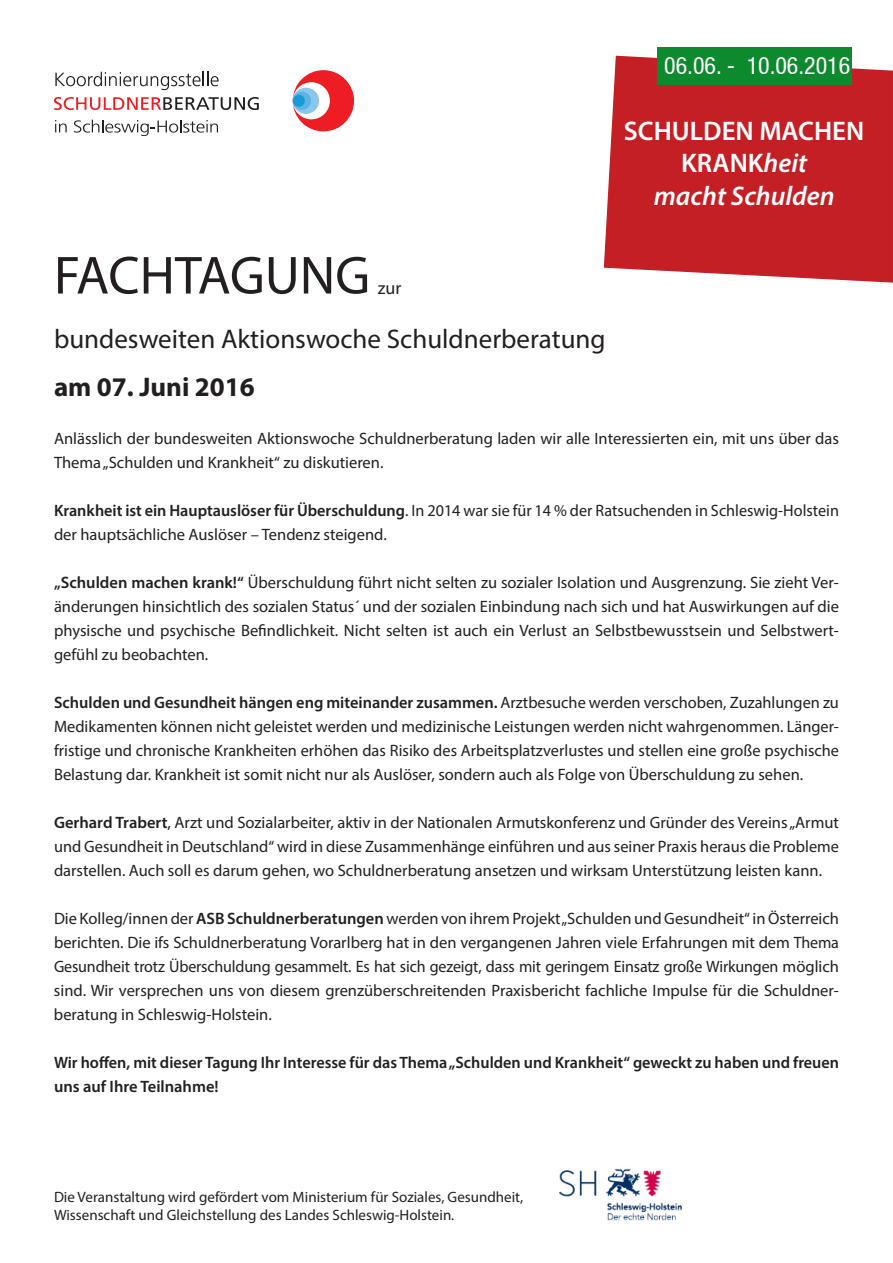
<style>
.page{position:relative;width:893px;height:1263px;background:#fff}
.page>*{position:absolute;margin:0;border:0;box-sizing:border-box;transform-origin:0 0}
.t1{font:54px "Myriad Pro";color:#231f20}
.t2{font:27px "Myriad Pro";color:#231f20}
.t3{font:600 27px/32.4px "Myriad Pro";color:#fff;text-align:center}
.t4{font:700 27px "Myriad Pro";color:#231f20}
.t5{font:condensed 24px "Helvetica Neue LT";color:#fff}
.t6{font:18px "Myriad Pro";color:#231f20}
.t7{font:16.5px/24px "Myriad Pro";color:#231f20;text-align:justify}
.t8{font:600 16.5px/24px "Myriad Pro";color:#231f20}
.t9{font:15px/18px "Myriad Pro";color:#231f20}
.s1{font-style:italic}
.s2{font-weight:600}
</style>
<div class="page">
<svg style="left:603px;top:55px;width:290px;height:228px;background:#c83036"></svg>
<div style="left:657px;top:47px;width:194px;height:38px;background:#0d8a2e"></div>
<svg style="left:55px;top:72px;width:164px;height:18px"></svg>
<div style="left:293px;top:70px;width:61px;height:61px;background:#ee1d23;border-radius:50%"></div>
<div style="left:293px;top:82px;width:37px;height:37px;background:#fff;border-radius:50%"></div>
<div style="left:293px;top:88px;width:26px;height:26px;background:#8bc6ec;border-radius:50%"></div>
<div style="left:293px;top:92px;width:18px;height:18px;background:#5cb3e4;border-radius:50%"></div>
<div style="left:293px;top:95px;width:12px;height:12px;background:#179ad7;border-radius:50%"></div>
<svg style="left:54px;top:97px;width:205px;height:13px"></svg>
<svg style="left:55px;top:120px;width:12px;height:12px"></svg>
<svg style="left:74px;top:120px;width:144px;height:16px"></svg>
<img style="left:559px;top:1168px;width:123px;height:53px">
<h3 class="t5" style="left:664px;top:52px;width:188px">06.06. - 10.06.2016</h3>
<h1 class="t1" style="left:54px;top:242px;width:318px">FACHTAGUNG</h1>
<p class="t6" style="left:378px;top:276px;width:25px">zur</p>
<h2 class="t3" style="left:624px;top:114px;width:242px">SCHULDEN MACHEN<br>KRANK<span class="s1">heit<br>macht Schulden</span></h2>
<h2 class="t2" style="left:54px;top:322px;width:553px">bundesweiten Aktionswoche Schuldnerberatung</h2>
<h2 class="t4" style="left:54px;top:369px;width:202px">am 07. Juni 2016</h2>
<p class="t7" style="left:54px;top:426px;width:786px">Anlässlich der bundesweiten Aktionswoche Schuldnerberatung laden wir alle Interessierten ein, mit uns über das<br>Thema „Schulden und Krankheit“ zu diskutieren.</p>
<p class="t7" style="left:54px;top:498px;width:786px"><span class="s2">Krankheit ist ein Hauptauslöser für Überschuldung</span>. In 2014 war sie für 14 % der Ratsuchenden in Schleswig-Holstein der hauptsächliche Auslöser – Tendenz steigend.</p>
<p class="t7" style="left:54px;top:570px;width:786px"><span class="s2">„Schulden machen krank!“</span> Überschuldung führt nicht selten zu sozialer Isolation und Ausgrenzung. Sie zieht Ver&shy;änderungen hinsichtlich des sozialen Status´ und der sozialen Einbindung nach sich und hat Auswirkungen auf die physische und psychische Befindlichkeit. Nicht selten ist auch ein Verlust an Selbstbewusstsein und Selbstwert&shy;gefühl zu beobachten.</p>
<p class="t7" style="left:54px;top:690px;width:786px"><span class="s2">Schulden und Gesundheit hängen eng miteinander zusammen.</span> Arztbesuche werden verschoben, Zuzahlungen zu Medikamenten können nicht geleistet werden und medizinische Leistungen werden nicht wahrgenommen. Länger&shy;fristige und chronische Krankheiten erhöhen das Risiko des Arbeitsplatzverlustes und stellen eine große psychische Belastung dar. Krankheit ist somit nicht nur als Auslöser, sondern auch als Folge von Überschuldung zu sehen.</p>
<p class="t7" style="left:54px;top:810px;width:786px"><span class="s2">Gerhard Trabert</span>, Arzt und Sozialarbeiter, aktiv in der Nationalen Armutskonferenz und Gründer des Vereins „Armut und Gesundheit in Deutschland“ wird in diese Zusammenhänge einführen und aus seiner Praxis heraus die Probleme darstellen. Auch soll es darum gehen, wo Schuldnerberatung ansetzen und wirksam Unterstützung leisten kann.</p>
<p class="t7" style="left:54px;top:906px;width:786px">Die Kolleg/innen der <span class="s2">ASB Schuldnerberatungen</span> werden von ihrem Projekt „Schulden und Gesundheit“ in Österreich berichten. Die ifs Schuldnerberatung Vorarlberg hat in den vergangenen Jahren viele Erfahrungen mit dem Thema Gesundheit trotz Überschuldung gesammelt. Es hat sich gezeigt, dass mit geringem Einsatz große Wirkungen möglich sind. Wir versprechen uns von diesem grenzüberschreitenden Praxisbericht fachliche Impulse für die Schuldner&shy;beratung in Schleswig-Holstein.</p>
<p class="t8" style="left:54px;top:1050px;width:787px">Wir hoffen, mit dieser Tagung Ihr Interesse für das Thema „Schulden und Krankheit“ geweckt zu haben und freuen uns auf Ihre Teilnahme!</p>
<p class="t9" style="left:54px;top:1188px;width:471px">Die Veranstaltung wird gefördert vom Ministerium für Soziales, Gesundheit,<br>Wissenschaft und Gleichstellung des Landes Schleswig-Holstein.</p>
</div>
